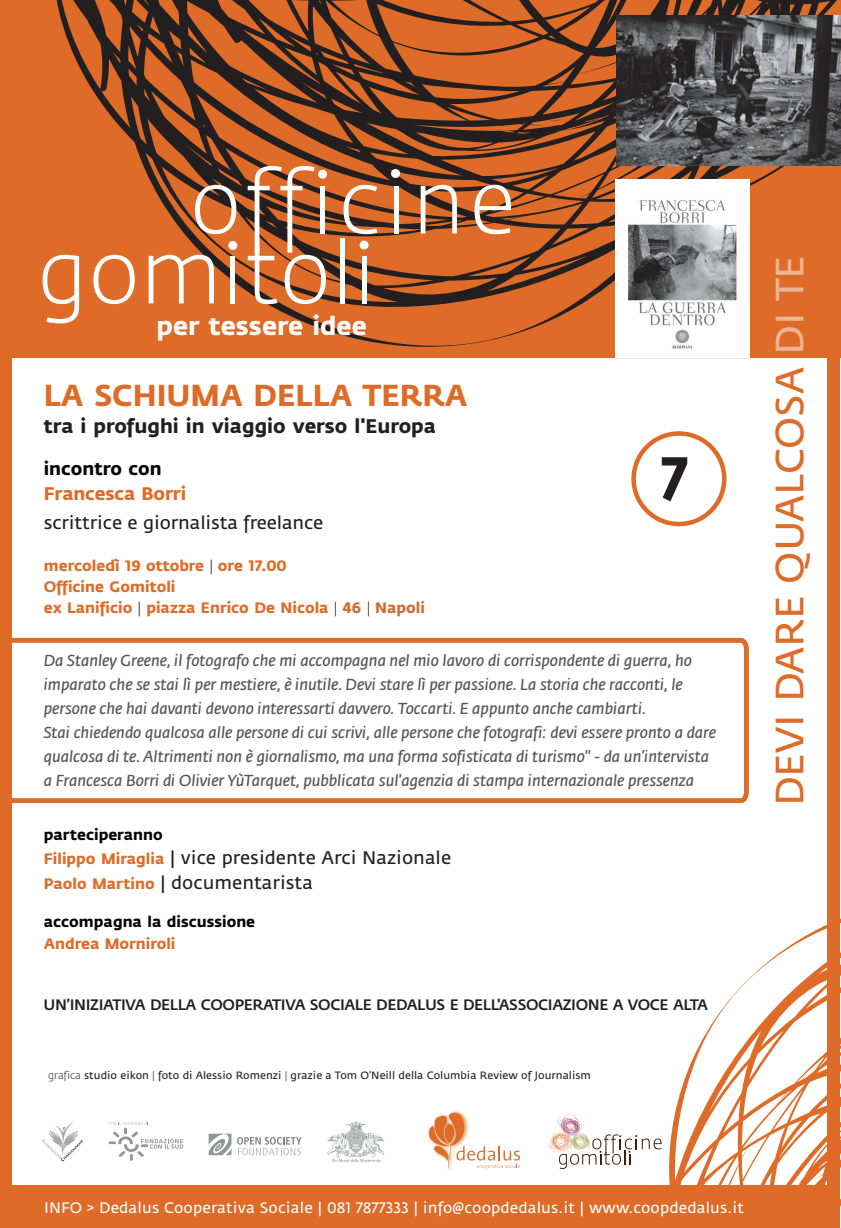
<style>
.page{position:relative;width:841px;height:1228px;background:#fff}
.page>*{position:absolute;margin:0;border:0;box-sizing:border-box;transform-origin:0 0}
.t1{font:700 60px "Fedra Sans";color:#231f20;scale:.89 1}
.t2{font:39px "Fedra Sans";color:#de6b27}
.t3{font:700 30px "Fedra Sans";color:#de6b27}
.t4{font:700 25.5px "Fedra Sans";color:#fff}
.t5{font:700 19.5px "Fedra Sans";color:#231f20}
.t6{font:18px/25.5px "Fedra Sans";color:#231f20}
.t7{font:700 18px "Fedra Sans";letter-spacing:-.01em;color:#de6b27}
.t8{font:700 18px "Fedra Sans";color:#080302}
.t9{font:italic 15.75px/24px "Fedra Sans";color:#57585a}
.t10{font:700 15px/21px "Fedra Sans";color:#de6b27}
.t11{font:15px "Fedra Sans";letter-spacing:.005em;color:#fff}
.t12{font:500 15px "Fedra Sans";letter-spacing:-.025em;color:#231f20}
.t13{font:700 15px "Fedra Sans";color:#080302}
.t14{font:10.5px "Fedra Sans";color:#231f20}
.s1{font-weight:300;color:#231f20}
.s2{color:#ce6b30}
.s3{font-weight:700;font-size:15px;color:#de6b27}
.s4{font-weight:300}
.s5{color:rgb(255 255 255/.5)}
</style>
<div class="page">
<img style="left:427px;top:1110px;width:36px;height:61px">
<svg style="left:428px;top:1113px;width:91px;height:56px"></svg>
<svg style="left:661px;top:851px;width:179px;height:377px"></svg>
<svg style="left:796px;top:1183px;width:14px;height:2px"></svg>
<svg style="left:756px;top:1117px;width:11px;height:16px"></svg>
<svg style="left:0;top:0;width:839px;height:354px;background:#af5825"></svg>
<svg style="left:484px;top:122px;width:21px;height:4px"></svg>
<svg style="left:573px;top:56px;width:42px;height:19px"></svg>
<svg style="left:600px;top:111px;width:8px;height:2px"></svg>
<svg style="left:547px;top:120px;width:15px;height:7px"></svg>
<svg style="left:539px;top:200px;width:21px;height:7px"></svg>
<div style="left:0;top:1185px;width:838px;height:43px;background:#de6b27"></div>
<div style="left:631px;top:431px;width:95px;height:95px;border:4px solid #de6b27;border-radius:50%"></div>
<svg style="left:547px;top:1114px;width:114px;height:55px"></svg>
<svg style="left:43px;top:255px;width:36px;height:68px"></svg>
<svg style="left:93px;top:255px;width:42px;height:49px"></svg>
<svg style="left:148px;top:255px;width:66px;height:48px"></svg>
<div style="left:230px;top:256px;width:5px;height:47px;background:#fff"></div>
<hr style="left:340px;top:238px;width:4px;height:65px;background:#fff">
<div style="left:362px;top:256px;width:5px;height:47px;background:#fff"></div>
<svg style="left:195px;top:185px;width:41px;height:49px"></svg>
<svg style="left:247px;top:166px;width:79px;height:138px"></svg>
<div style="left:320px;top:186px;width:5px;height:47px;background:#fff"></div>
<svg style="left:343px;top:185px;width:34px;height:49px"></svg>
<div style="left:393px;top:186px;width:5px;height:47px;background:#fff"></div>
<svg style="left:420px;top:185px;width:36px;height:48px"></svg>
<svg style="left:474px;top:185px;width:36px;height:49px"></svg>
<div style="left:391px;top:169px;width:9px;height:9px;background:#fff;border-radius:50%"></div>
<div style="left:228px;top:241px;width:9px;height:9px;background:#fff;border-radius:50%"></div>
<div style="left:359px;top:241px;width:9px;height:9px;background:#fff;border-radius:50%"></div>
<div style="left:318px;top:170px;width:9px;height:9px;background:#fff;border-radius:50%"></div>
<div style="left:0;top:352px;width:12px;height:847px;background:#de6b27"></div>
<div style="left:826px;top:351px;width:13px;height:877px;background:#de6b27"></div>
<svg style="left:108px;top:1122px;width:75px;height:39px"></svg>
<svg style="left:237px;top:1137px;width:64px;height:18px"></svg>
<svg style="left:208px;top:1133px;width:23px;height:23px"></svg>
<img style="left:42px;top:1122px;width:41px;height:40px">
<img style="left:327px;top:1121px;width:57px;height:41px">
<svg style="left:12px;top:637px;width:737px;height:167px"></svg>
<img style="left:615px;top:179px;width:133px;height:180px">
<img style="left:615px;top:16px;width:225px;height:150px">
<h3 class="t4" style="left:156px;top:310px;width:212px">per tessere idee</h3>
<h3 class="t3" style="left:44px;top:377px;width:425px">LA SCHIUMA DELLA TERRA</h3>
<p class="t5" style="left:44px;top:414px;width:393px">tra i profughi in viaggio verso l'Europa</p>
<p class="t8" style="left:44px;top:457px;width:119px">incontro con</p>
<p class="t7" style="left:44px;top:483px;width:144px">Francesca Borri</p>
<p class="t6" style="left:44px;top:510px;width:281px">scrittrice e giornalista freelance</p>
<p class="t10" style="left:44px;top:556px;width:382px">mercoledì 19 ottobre <span class="s1">|</span> ore 17.00<br>Officine Gomitoli<br>ex Lanificio <span class="s1">|</span> piazza Enrico De Nicola <span class="s1">|</span> <span class="s2">46</span> <span class="s1">|</span> <span class="s2">Napoli</span></p>
<p class="t9" style="left:44px;top:649px;width:673px">Da Stanley Greene, il fotografo che mi accompagna nel mio lavoro di corrispondente di guerra, ho imparato che se stai lì per mestiere, è inutile. Devi stare lì per passione. La storia che racconti, le persone che hai davanti devono interessarti davvero. Toccarti. E appunto anche cambiarti.<br>Stai chiedendo qualcosa alle persone di cui scrivi, alle persone che fotografi: devi essere pronto a dare qualcosa di te. Altrimenti non è giornalismo, ma una forma sofisticata di turismo" - da un’intervista a Francesca Borri di Olivier YùTarquet, pubblicata sul'agenzia di stampa internazionale pressenza</p>
<p class="t13" style="left:44px;top:825px;width:120px">parteciperanno</p>
<p class="t6" style="left:44px;top:845px;width:408px"><span class="s3">Filippo Miraglia</span> | vice presidente Arci Nazionale<br><span class="s3">Paolo Martino</span> | documentarista</p>
<p class="t13" style="left:44px;top:912px;width:213px">accompagna la discussione</p>
<p class="t10" style="left:44px;top:934px;width:133px">Andrea Morniroli</p>
<h1 class="t1" style="left:660px;top:442px;width:31px">7</h1>
<p class="t12" style="left:43px;top:996px;width:665px">UN’INIZIATIVA DELLA COOPERATIVA SOCIALE DEDALUS E DELL'ASSOCIAZIONE A VOCE ALTA</p>
<p class="t14" style="left:48px;top:1070px;width:544px"><span class="s4">grafica</span> studio eikon <span class="s4">|</span> foto di Alessio Romenzi <span class="s4">|</span> grazie a Tom O’Neill della Columbia Review of Journalism</p>
<h2 class="t2" style="left:767px;top:806px;width:552px;rotate:-90deg">DEVI DARE QUALCOSA <span class="s5">DI TE</span></h2>
<p class="t11" style="left:44px;top:1200px;width:700px">INFO &gt; Dedalus Cooperativa Sociale | 081 7877333 | info@coopdedalus.it | www.coopdedalus.it</p>
</div>
